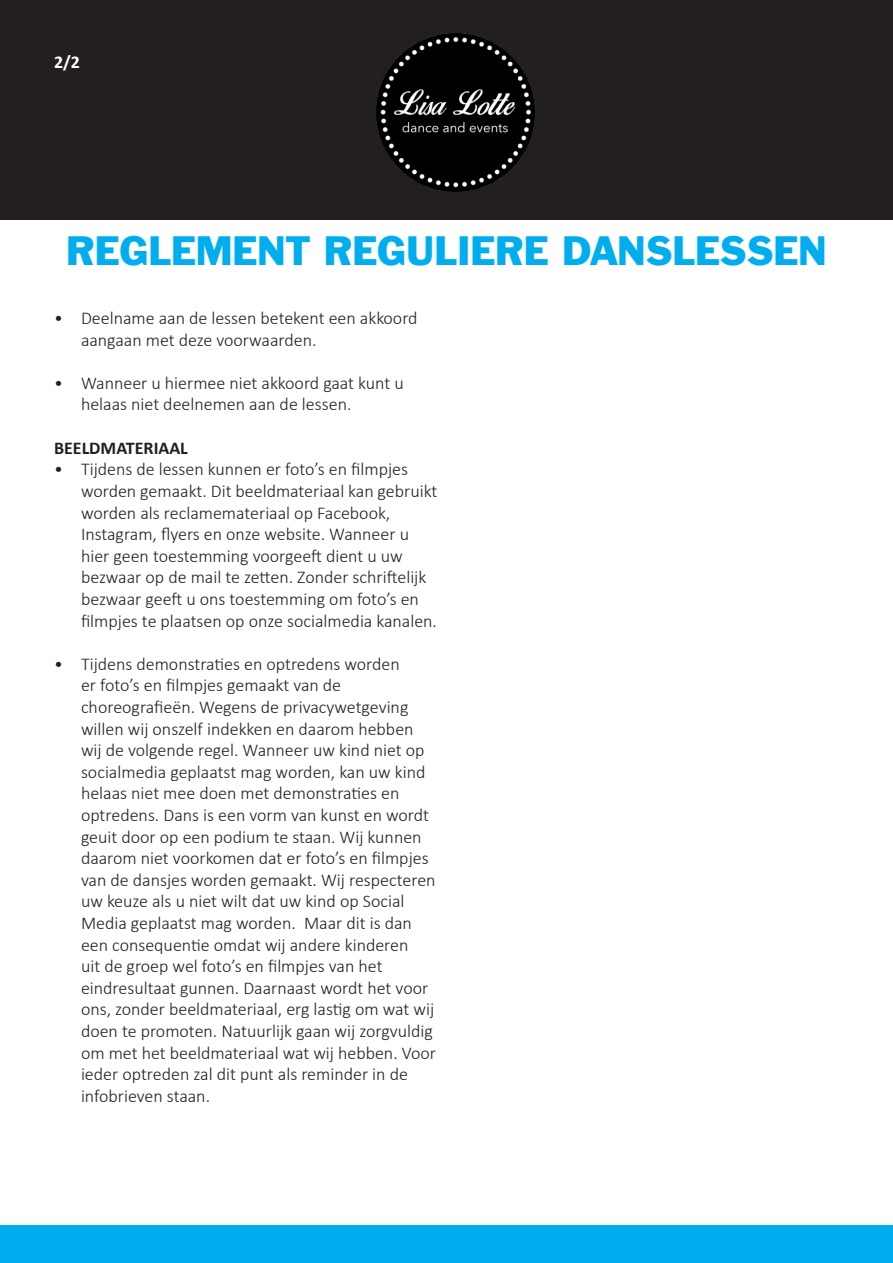
<style>
.page{position:relative;width:893px;height:1263px;background:#fff}
.page>*{position:absolute;margin:0;border:0;box-sizing:border-box;transform-origin:0 0}
.t1{font:37.5px "Franklin Gothic";color:#00aeef}
.t2{font:300 18px/21.6px "Calibri";color:#231f20}
.t3{font:700 18px "Calibri";color:#231f20}
.t4{font:700 18px "Calibri";color:#fff}
</style>
<div class="page">
<div style="left:0;top:0;width:893px;height:219px;background:#231f20"></div>
<img style="left:377px;top:34px;width:157px;height:157px">
<div style="left:0;top:1225px;width:893px;height:38px;background:#00aeef"></div>
<p class="t4" style="left:54px;top:49px;width:27px">2/2</p>
<p class="t1" style="left:66px;top:226px;width:762px">REGLEMENT REGULIERE DANSLESSEN</p>
<p class="t2" style="left:81px;top:307px;width:338px;text-indent:-27px">• Deelname aan de lessen betekent een akkoord aangaan met deze voorwaarden.</p>
<p class="t2" style="left:81px;top:372px;width:324px;text-indent:-27px">• Wanneer u hiermee niet akkoord gaat kunt u helaas niet deelnemen aan de lessen.</p>
<p class="t3" style="left:54px;top:435px;width:135px">BEELDMATERIAAL</p>
<p class="t2" style="left:81px;top:458px;width:358px;text-indent:-27px">• Tijdens de lessen kunnen er foto’s en filmpjes worden gemaakt. Dit beeldmateriaal kan gebruikt worden als reclamemateriaal op Facebook, Instagram, flyers en onze website. Wanneer u hier geen toestemming voorgeeft dient u uw bezwaar op de mail te zetten. Zonder schriftelijk bezwaar geeft u ons toestemming om foto’s en filmpjes te plaatsen op onze socialmedia kanalen.</p>
<p class="t2" style="left:81px;top:653px;width:356px;text-indent:-27px">• Tijdens demonstraties en optredens worden<br>er foto’s en filmpjes gemaakt van de choreografieën. Wegens de privacywetgeving willen wij onszelf indekken en daarom hebben wij de volgende regel. Wanneer uw kind niet op socialmedia geplaatst mag worden, kan uw kind helaas niet mee doen met demonstraties en optredens. Dans is een vorm van kunst en wordt geuit door op een podium te staan. Wij kunnen daarom niet voorkomen dat er foto’s en filmpjes van de dansjes worden gemaakt. Wij respecteren uw keuze als u niet wilt dat uw kind op Social Media geplaatst mag worden. Maar dit is dan een consequentie omdat wij andere kinderen<br>uit de groep wel foto’s en filmpjes van het eindresultaat gunnen. Daarnaast wordt het voor ons, zonder beeldmateriaal, erg lastig om wat wij doen te promoten. Natuurlijk gaan wij zorgvuldig om met het beeldmateriaal wat wij hebben. Voor ieder optreden zal dit punt als reminder in de infobrieven staan.</p>
</div>
